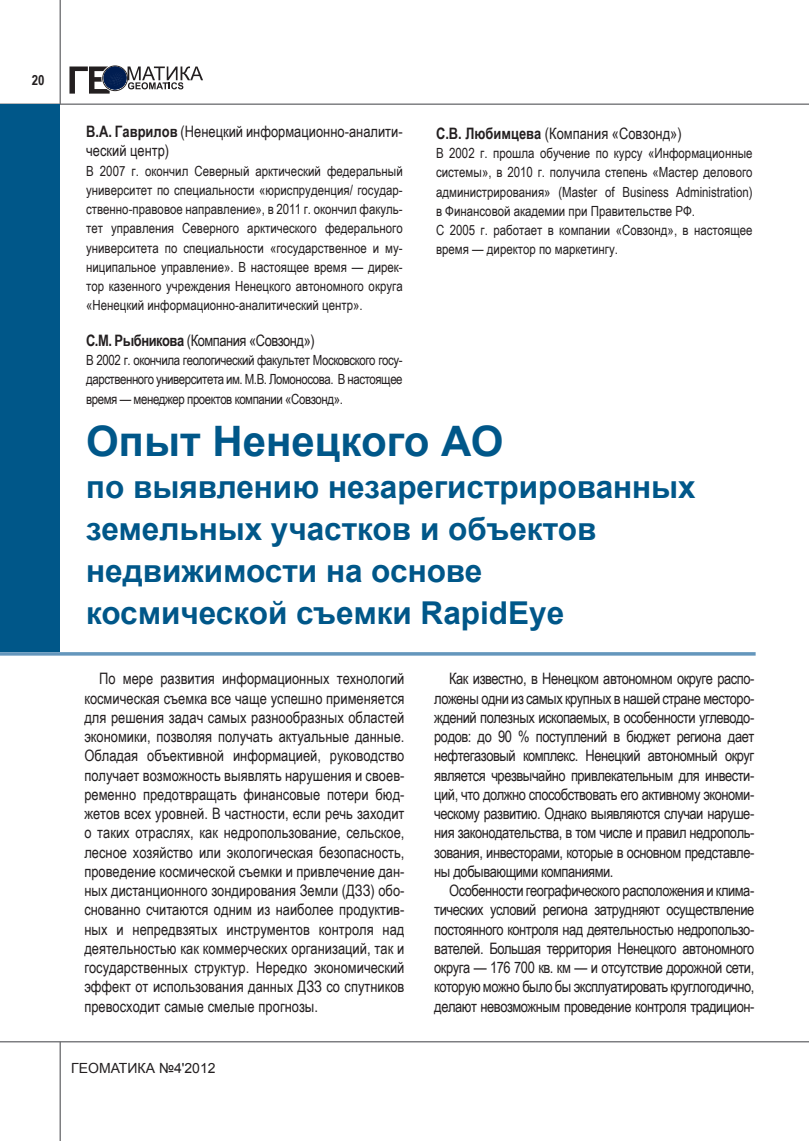
<style>
.page{position:relative;width:809px;height:1141px;background:#fff}
.page>*{position:absolute;margin:0;border:0;box-sizing:border-box;transform-origin:0 0}
.t1{font:700 42px "Arial";color:#005789}
.t2{font:700 31.5px/42px "Arial";color:#005789}
.tekst{font:15.75px/19.2px "Arial Narrow";letter-spacing:-.03em;color:#231f20;text-align:justify}
.tekst-2{font:15.75px/19.2px "Arial Narrow";color:#231f20}
.t3{font:14px/19.2px "Arial Narrow";color:#231f20;text-align:justify}
.t4{font:14px "Arial";color:#231f20}
.t5{font:700 14px "Arial Narrow";color:#231f20}
.s1{font-weight:700}
</style>
<div class="page">
<hr style="left:0;top:104px;width:809px;height:1px;background:#6c6d70">
<hr style="left:0;top:1041px;width:809px;height:1px;background:#6c6d70">
<svg style="left:69px;top:66px;width:134px;height:28px"></svg>
<div style="left:104px;top:67px;width:22px;height:22px;border:1px solid #001d51;border-radius:50%"></div>
<hr style="left:60px;top:0;width:1px;height:104px;background:#6c6d70">
<hr style="left:60px;top:1042px;width:1px;height:99px;background:#6c6d70">
<div style="left:0;top:104px;width:60px;height:548px;background:#005789"></div>
<svg style="left:0;top:652px;width:755px;height:4px;background:#76a2c4"></svg>
<p class="t5" style="left:32px;top:69px;width:14px">20</p>
<p class="tekst-2" style="left:86px;top:121px;width:318px"><span class="s1">В.А. Гаврилов</span> (Ненецкий информационно-аналити&shy;ческий центр)</p>
<p class="t3" style="left:86px;top:161px;width:318px">В 2007 г. окончил Северный арктический федеральный университет по специальности «юриспруденция/ государ&shy;ственно-правовое направление», в 2011 г. окончил факуль&shy;тет управления Северного арктического федерального университета по специальности «государственное и му&shy;ниципальное управление». В настоящее время — дирек&shy;тор казенного учреждения Ненецкого автономного округа «Ненецкий информационно-аналитический центр».</p>
<p class="tekst" style="left:86px;top:330px;width:230px"><span class="s1">С.М. Рыбникова</span> (Компания «Совзонд»)</p>
<p class="t3" style="left:86px;top:350px;width:318px">В 2002 г. окончила геологический факультет Московского госу&shy;дарственного университета им. М.В. Ломоносова. В настоящее время — менеджер проектов компании «Совзонд».</p>
<p class="tekst-2" style="left:436px;top:123px;width:247px"><span class="s1">С.В. Любимцева</span> (Компания «Совзонд»)</p>
<p class="t3" style="left:436px;top:143px;width:318px">В 2002 г. прошла обучение по курсу «Информационные системы», в 2010 г. получила степень «Мастер делового администрирования» (Master of Business Administration) в Финансовой академии при Правительстве РФ.</p>
<p class="t3" style="left:436px;top:220px;width:318px">С 2005 г. работает в компании «Совзонд», в настоящее время — директор по маркетингу.</p>
<p class="t1" style="left:86px;top:414px;width:419px">Опыт Ненецкого АО</p>
<p class="t2" style="left:86px;top:467px;width:611px">по выявлению незарегистрированных земельных участков и объектов недвижимости на основе<br>космической съемки RapidEye</p>
<p class="tekst" style="left:84px;top:669px;width:321px;text-indent:15px">По мере развития информационных технологий космическая съемка все чаще успешно применяется для решения задач самых разнообразных областей экономики, позволяя получать актуальные данные.<br>Обладая объективной информацией, руководство получает возможность выявлять нарушения и своев&shy;ременно предотвращать финансовые потери бюд&shy;жетов всех уровней. В частности, если речь заходит о таких отраслях, как недропользование, сельское, лесное хозяйство или экологическая безопасность, проведение космической съемки и привлечение дан&shy;ных дистанционного зондирования Земли (ДЗЗ) обо&shy;снованно считаются одним из наиболее продуктив&shy;ных и непредвзятых инструментов контроля над деятельностью как коммерческих организаций, так и государственных структур. Нередко экономический эффект от использования данных ДЗЗ со спутников превосходит самые смелые прогнозы.</p>
<p class="tekst" style="left:434px;top:669px;width:321px;text-indent:15px">Как известно, в Ненецком автономном округе распо&shy;ложены одни из самых крупных в нашей стране месторо&shy;ждений полезных ископаемых, в особенности углеводо&shy;родов: до 90 % поступлений в бюджет региона дает нефтегазовый комплекс. Ненецкий автономный округ является чрезвычайно привлекательным для инвести&shy;ций, что должно способствовать его активному экономи&shy;ческому развитию. Однако выявляются случаи наруше&shy;ния законодательства, в том числе и правил недрополь&shy;зования, инвесторами, которые в основном представле&shy;ны добывающими компаниями.</p>
<p class="tekst" style="left:434px;top:880px;width:321px;text-indent:15px">Особенности географического расположения и клима&shy;тических условий региона затрудняют осуществление постоянного контроля над деятельностью недропользо&shy;вателей. Большая территория Ненецкого автономного округа — 176 700 кв. км — и отсутствие дорожной сети, которую можно было бы эксплуатировать круглогодично, делают невозможным проведение контроля традицион-</p>
<p class="t4" style="left:71px;top:1059px;width:146px">ГЕОМАТИКА №4'2012</p>
</div>
